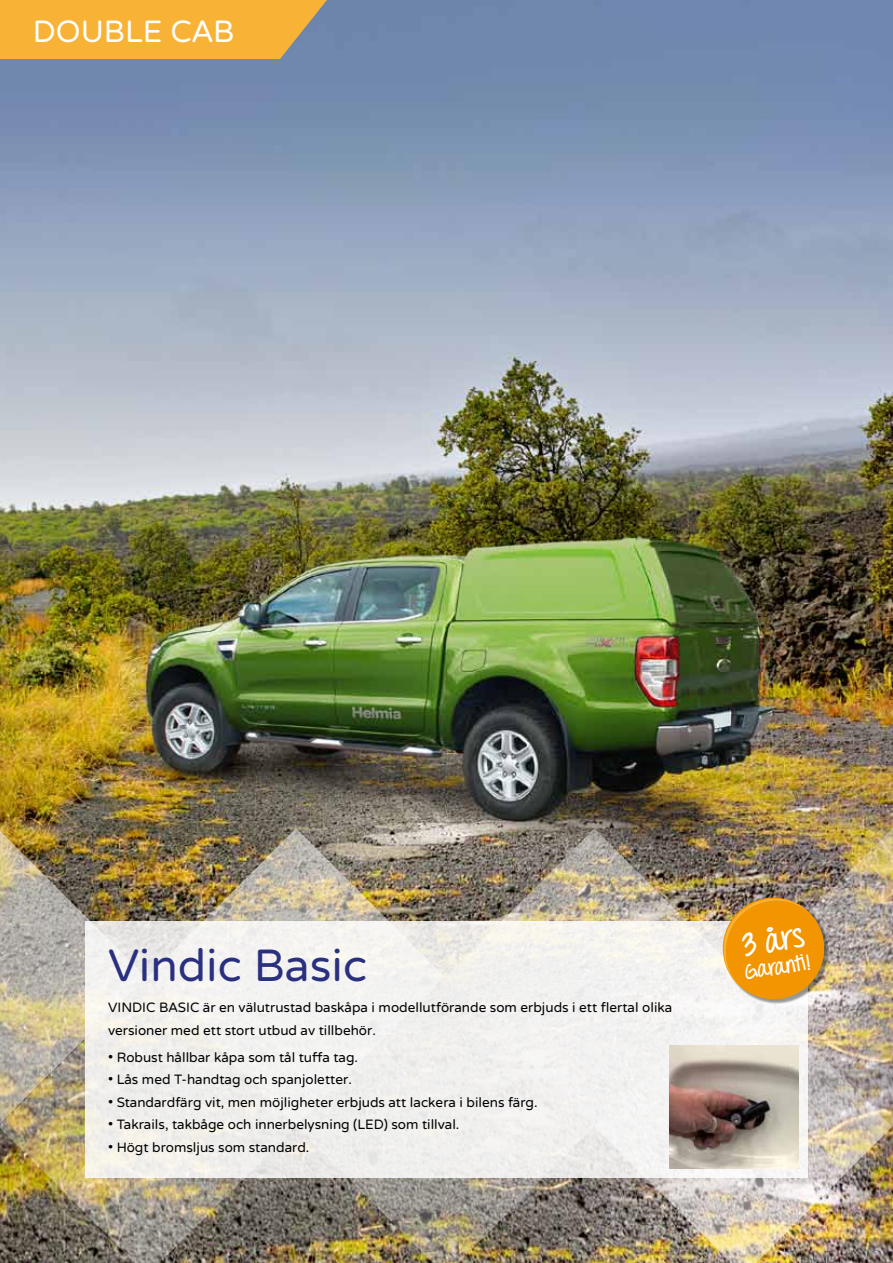
<style>
.page{position:relative;width:893px;height:1263px;background:#fff}
.page>*{position:absolute;margin:0;border:0;box-sizing:border-box;transform-origin:0 0}
.t1{font:45px "Varela Round";color:#2a307f}
.t2{font:30.6px "Varela Round";color:#fff}
.t3{font:700 30.6px "Throw My Hands Upinthe Air";color:#fff}
.t4{font:700 20.85px "Throw My Hands Upinthe Air";color:#fff}
.t5{font:13.5px/22.5px "Varela Round";color:#000}
</style>
<div class="page">
<img style="left:0;top:0;width:893px;height:921px">
<img style="left:0;top:1126px;width:296px;height:137px">
<img style="left:147px;top:828px;width:298px;height:93px">
<img style="left:0;top:828px;width:146px;height:298px">
<img style="left:296px;top:1178px;width:298px;height:85px">
<img style="left:445px;top:828px;width:279px;height:93px">
<img style="left:594px;top:1178px;width:130px;height:85px">
<div style="left:86px;top:921px;width:722px;height:257px;background:#f2f1ef"></div>
<img style="left:724px;top:828px;width:169px;height:435px">
<img style="left:670px;top:1045px;width:128px;height:123px">
<svg style="left:0;top:0;width:327px;height:59px;background:#eeaf3f"></svg>
<h2 class="t2" style="left:33px;top:14px;width:203px">DOUBLE CAB</h2>
<h1 class="t1" style="left:108px;top:940px;width:261px">Vindic Basic</h1>
<p class="t5" style="left:108px;top:997px;width:566px">VINDIC BASIC är en välutrustad baskåpa i modellutförande som erbjuds i ett flertal olika versioner med ett stort utbud av tillbehör.</p>
<p class="t5" style="left:108px;top:1046px;width:252px">• Robust hållbar kåpa som tål tuffa tag.</p>
<p class="t5" style="left:108px;top:1068px;width:245px">• Lås med T-handtag och spanjoletter.</p>
<p class="t5" style="left:108px;top:1091px;width:431px">• Standardfärg vit, men möjligheter erbjuds att lackera i bilens färg.</p>
<p class="t5" style="left:108px;top:1113px;width:353px">• Takrails, takbåge och innerbelysning (LED) som tillval.</p>
<p class="t5" style="left:108px;top:1136px;width:203px">• Högt bromsljus som standard.</p>
<h2 class="t3" style="left:739px;top:926px;width:63px;rotate:-9deg">3 års</h2>
<h3 class="t4" style="left:743px;top:959px;width:67px;rotate:-9deg">Garanti!</h3>
</div>
